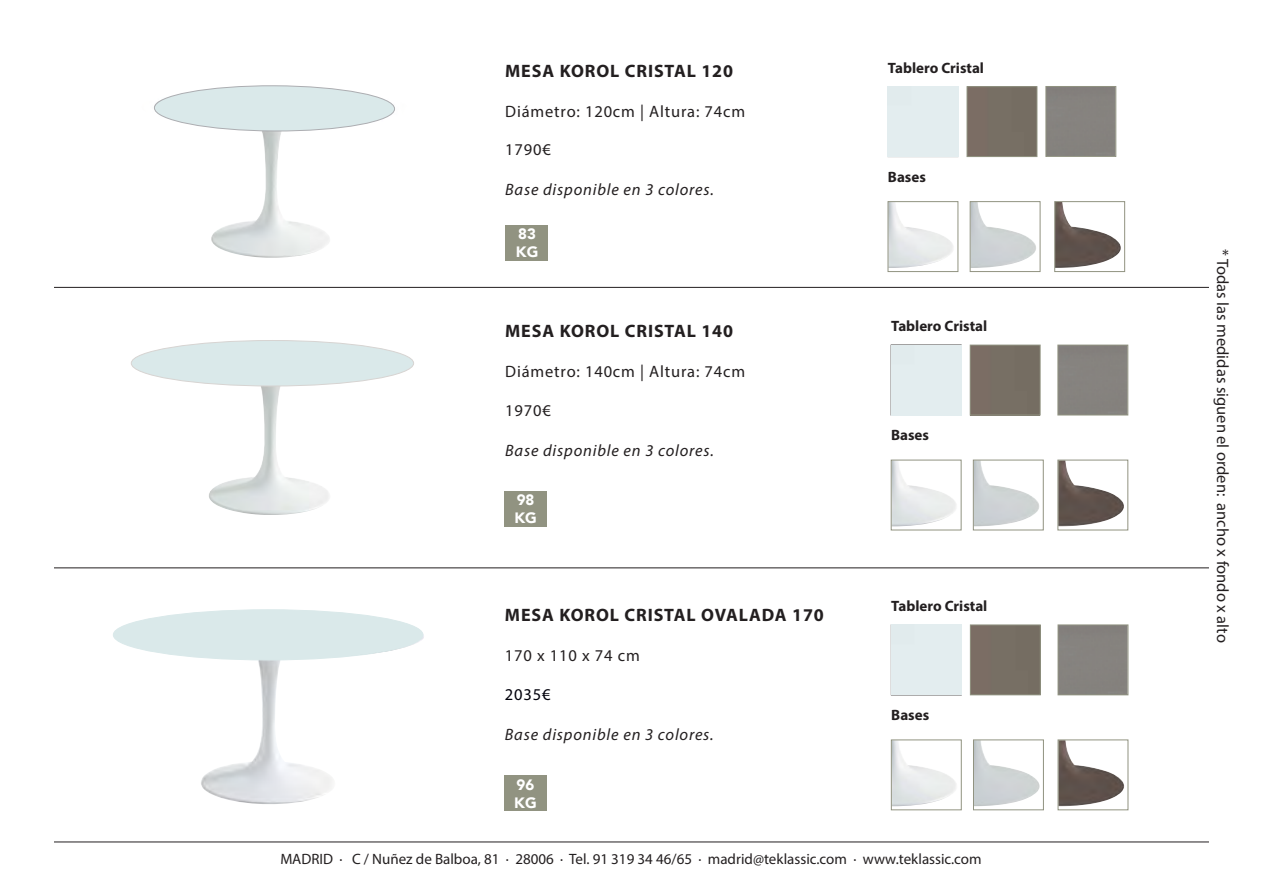
<style>
.page{position:relative;width:1263px;height:893px;background:#fff}
.page>*{position:absolute;margin:0;border:0;box-sizing:border-box;transform-origin:0 0}
.t1{font:700 18px "Myriad Pro";letter-spacing:.05em;color:#231f20}
.t2{font:italic 16.5px "Myriad Pro";letter-spacing:.05em;color:#231f20}
.t3{font:16.5px "Myriad Pro";letter-spacing:.05em;color:#231f20}
.t4{font:16.5px "Myriad Pro";color:#231f20}
.t5{font:16.5px "Myriad Pro";color:#00010b}
.t6{font:15px "Myriad Pro";color:#231f20}
.t7{font:700 15px "Myriad Pro";color:#231f20}
.t8{font:900 15px "Avenir";color:#fff}
</style>
<div class="page">
<hr style="left:54px;top:287px;width:1155px;height:1px;background:#231f20">
<hr style="left:54px;top:568px;width:1155px;height:1px;background:#231f20">
<div style="left:505px;top:491px;width:42px;height:35px;background:#919381"></div>
<img style="left:138px;top:343px;width:273px;height:172px">
<div style="left:505px;top:776px;width:42px;height:35px;background:#919381"></div>
<img style="left:123px;top:614px;width:301px;height:190px">
<img style="left:154px;top:90px;width:241px;height:168px">
<div style="left:505px;top:225px;width:42px;height:36px;background:#919381"></div>
<hr style="left:54px;top:842px;width:1155px;height:1px;background:#231f20">
<img style="left:890px;top:204px;width:63px;height:64px">
<div style="left:888px;top:202px;width:70px;height:70px;border:1px solid #919381"></div>
<img style="left:972px;top:204px;width:64px;height:64px">
<div style="left:970px;top:202px;width:70px;height:70px;border:1px solid #919381"></div>
<img style="left:1057px;top:204px;width:64px;height:64px">
<div style="left:1055px;top:202px;width:70px;height:70px;border:1px solid #919381"></div>
<div style="left:154px;top:85px;width:241px;height:46px;background:#dae9ea;border-radius:50%"></div>
<div style="left:154px;top:85px;width:241px;height:46px;border:1px solid #acadb1;border-radius:50%"></div>
<div style="left:1046px;top:86px;width:70px;height:70px;border:1px solid #919381"></div>
<div style="left:969px;top:89px;width:66px;height:66px;background:#776d64"></div>
<div style="left:967px;top:87px;width:70px;height:70px;border:1px solid #919381"></div>
<img style="left:893px;top:462px;width:63px;height:64px">
<div style="left:891px;top:460px;width:70px;height:70px;border:1px solid #919381"></div>
<img style="left:975px;top:462px;width:64px;height:64px">
<div style="left:973px;top:460px;width:70px;height:70px;border:1px solid #919381"></div>
<img style="left:1060px;top:462px;width:64px;height:64px">
<div style="left:1058px;top:460px;width:70px;height:70px;border:1px solid #919381"></div>
<div style="left:1058px;top:345px;width:70px;height:70px;border:1px solid #919381"></div>
<div style="left:972px;top:347px;width:66px;height:66px;background:#776d64"></div>
<div style="left:970px;top:345px;width:70px;height:70px;border:1px solid #919381"></div>
<img style="left:893px;top:742px;width:63px;height:64px">
<div style="left:891px;top:740px;width:70px;height:70px;border:1px solid #919381"></div>
<img style="left:975px;top:742px;width:64px;height:64px">
<div style="left:973px;top:740px;width:70px;height:70px;border:1px solid #919381"></div>
<img style="left:1060px;top:742px;width:64px;height:64px">
<div style="left:1058px;top:740px;width:70px;height:70px;border:1px solid #919381"></div>
<div style="left:1058px;top:625px;width:70px;height:70px;border:1px solid #919381"></div>
<div style="left:972px;top:627px;width:66px;height:66px;background:#776d64"></div>
<div style="left:970px;top:625px;width:70px;height:70px;border:1px solid #919381"></div>
<div style="left:131px;top:340px;width:283px;height:46px;background:#dae9ea;border-radius:50%"></div>
<div style="left:131px;top:340px;width:283px;height:46px;border:1px solid #d7d4d2;border-radius:50%"></div>
<div style="left:113px;top:610px;width:310px;height:50px;background:#dae9ea;border-radius:50%"></div>
<div style="left:113px;top:609px;width:310px;height:51px;border:1px solid #dae9ea;border-radius:50%"></div>
<p class="t1" style="left:505px;top:59px;width:229px">MESA KOROL CRISTAL 120</p>
<p class="t3" style="left:505px;top:101px;width:241px">Diámetro: 120cm | Altura: 74cm</p>
<p class="t3" style="left:505px;top:140px;width:47px">1790€</p>
<p class="t2" style="left:505px;top:180px;width:210px">Base disponible en 3 colores.</p>
<p class="t8" style="left:518px;top:221px;width:19px">83</p>
<p class="t8" style="left:516px;top:239px;width:24px">KG</p>
<p class="t1" style="left:505px;top:319px;width:229px">MESA KOROL CRISTAL 140</p>
<p class="t3" style="left:505px;top:362px;width:241px">Diámetro: 140cm | Altura: 74cm</p>
<p class="t3" style="left:505px;top:400px;width:47px">1970€</p>
<p class="t2" style="left:505px;top:440px;width:210px">Base disponible en 3 colores.</p>
<p class="t8" style="left:517px;top:487px;width:19px">98</p>
<p class="t8" style="left:514px;top:505px;width:24px">KG</p>
<p class="t1" style="left:505px;top:604px;width:321px">MESA KOROL CRISTAL OVALADA 170</p>
<p class="t3" style="left:505px;top:646px;width:136px">170 x 110 x 74 cm</p>
<p class="t5" style="left:505px;top:684px;width:47px">2035€</p>
<p class="t2" style="left:505px;top:724px;width:210px">Base disponible en 3 colores.</p>
<p class="t8" style="left:516px;top:772px;width:19px">96</p>
<p class="t8" style="left:514px;top:790px;width:24px">KG</p>
<p class="t7" style="left:888px;top:58px;width:98px">Tablero Cristal</p>
<p class="t7" style="left:888px;top:167px;width:39px">Bases</p>
<p class="t7" style="left:891px;top:316px;width:98px">Tablero Cristal</p>
<p class="t7" style="left:891px;top:425px;width:39px">Bases</p>
<p class="t7" style="left:891px;top:596px;width:98px">Tablero Cristal</p>
<p class="t7" style="left:891px;top:705px;width:39px">Bases</p>
<p class="t6" style="left:280px;top:849px;width:703px">MADRID · C / Nuñez de Balboa, 81 · 28006 · Tel. 91 319 34 46/65 · madrid@teklassic.com · www.teklassic.com</p>
<p class="t4" style="left:1233px;top:249px;width:395px;rotate:90deg">* Todas las medidas siguen el orden: ancho x fondo x alto</p>
</div>
